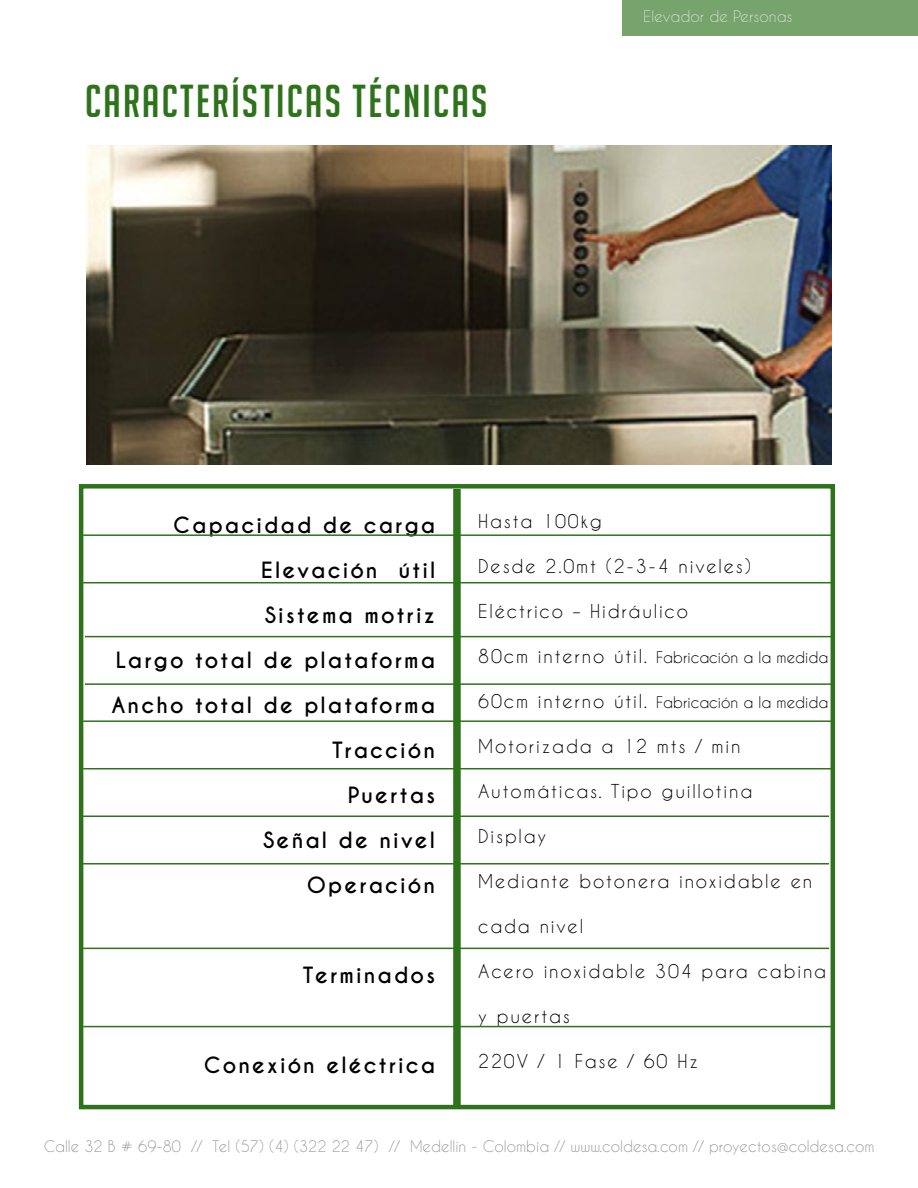
<style>
.page{position:relative;width:918px;height:1188px;background:#fff}
.page>*{position:absolute;margin:0;border:0;box-sizing:border-box;transform-origin:0 0}
.t1{font:45px "Big Noodle Titling";letter-spacing:.05em;color:#2e731c}
.t2{font:700 21px/45px "Caviar Dreams";letter-spacing:.1em;color:#000;text-align:right}
.t3{font:18px "Caviar Dreams";letter-spacing:.1em;color:#000}
.t4{font:15px "Caviar Dreams";color:#666}
.t5{font:15px "Caviar Dreams";color:#000}
.t6{font:15px "Caviar Dreams";color:#fff}
.s1{font-size:18px}
</style>
<div class="page">
<div style="left:622px;top:0;width:296px;height:36px;background:#77a46c"></div>
<div style="left:453px;top:489px;width:8px;height:618px;background:#2e731c"></div>
<hr style="left:83px;top:534px;width:748px;height:2px;background:#2e731c">
<hr style="left:85px;top:636px;width:748px;height:1px;background:#2e731c">
<hr style="left:83px;top:720px;width:748px;height:2px;background:#2e731c">
<hr style="left:81px;top:816px;width:748px;height:1px;background:#2e731c">
<hr style="left:83px;top:582px;width:748px;height:1px;background:#2e731c">
<hr style="left:85px;top:683px;width:748px;height:2px;background:#2e731c">
<hr style="left:83px;top:768px;width:748px;height:1px;background:#2e731c">
<hr style="left:81px;top:863px;width:748px;height:2px;background:#2e731c">
<hr style="left:81px;top:948px;width:748px;height:1px;background:#2e731c">
<hr style="left:83px;top:1026px;width:748px;height:1px;background:#2e731c">
<div style="left:79px;top:484px;width:756px;height:625px;border:4px solid #2e731c"></div>
<img style="left:86px;top:145px;width:745px;height:319px">
<h1 class="t1" style="left:85px;top:77px;width:404px">CARACTERÍSTICAS TÉCNICAS</h1>
<p class="t6" style="left:644px;top:7px;width:150px">Elevador de Personas</p>
<p class="t2" style="left:111px;top:503px;width:325px">Capacidad de carga<br>Elevación útil<br>Sistema motriz<br>Largo total de plataforma<br>Ancho total de plataforma<br>Tracción<br>Puertas<br>Señal de nivel<br>Operación</p>
<p class="t2" style="left:303px;top:953px;width:134px">Terminados</p>
<p class="t2" style="left:204px;top:1043px;width:233px">Conexión eléctrica</p>
<p class="t3" style="left:478px;top:511px;width:125px">Hasta 100kg</p>
<p class="t3" style="left:478px;top:556px;width:274px">Desde 2.0mt (2-3-4 niveles)</p>
<p class="t3" style="left:478px;top:601px;width:211px">Eléctrico – Hidráulico</p>
<p class="t5" style="left:478px;top:648px;width:352px"><span class="s1">80cm interno útil.</span> Fabricación a la medida</p>
<p class="t5" style="left:478px;top:693px;width:352px"><span class="s1">60cm interno útil.</span> Fabricación a la medida</p>
<p class="t3" style="left:478px;top:736px;width:264px">Motorizada a 12 mts / min</p>
<p class="t3" style="left:478px;top:781px;width:275px">Automáticas. Tipo guillotina</p>
<p class="t3" style="left:478px;top:826px;width:70px">Display</p>
<p class="t3" style="left:478px;top:871px;width:335px">Mediante botonera inoxidable en</p>
<p class="t3" style="left:478px;top:916px;width:106px">cada nivel</p>
<p class="t3" style="left:478px;top:961px;width:349px">Acero inoxidable 304 para cabina</p>
<p class="t3" style="left:478px;top:1006px;width:93px">y puertas</p>
<p class="t3" style="left:478px;top:1051px;width:221px">220V / 1 Fase / 60 Hz</p>
<p class="t4" style="left:43px;top:1137px;width:833px">Calle 32 B # 69-80 // Tel (57) (4) (322 22 47) // Medellín - Colombia // www.coldesa.com // proyectos@coldesa.com</p>
</div>
